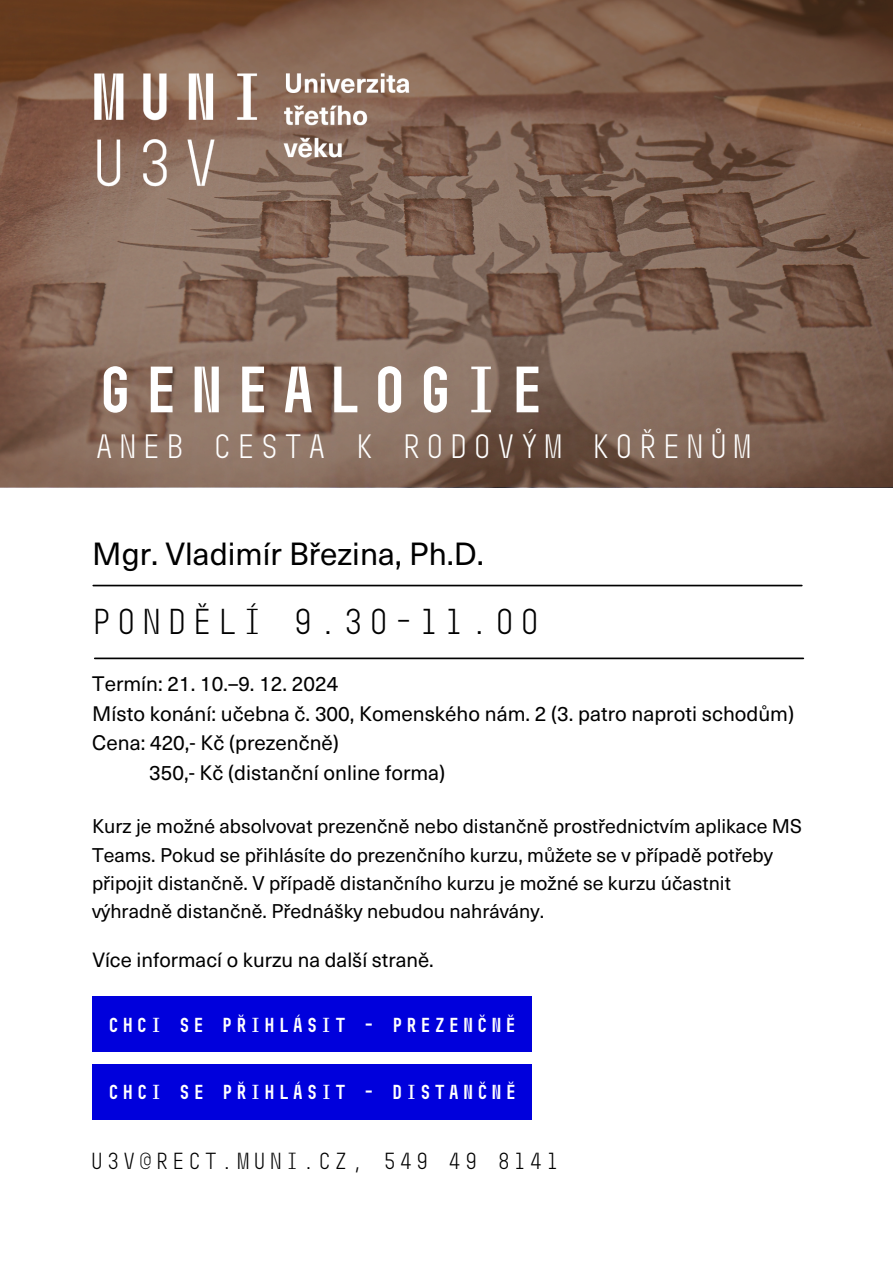
<style>
.page{position:relative;width:893px;height:1263px;background:#fff}
.page>*{position:absolute;margin:0;border:0;box-sizing:border-box;transform-origin:0 0}
.t1{font:700 65.32px "Muni";color:#fff}
.t2{font:36px "Muni";color:#000}
.t3{font:33.75px "Muni";color:#fff}
.t4{font:31.5px "Neue Haas Unica Pro";color:#000}
.t5{font:23.25px "Muni";color:#000}
.t6{font:20.62px "Neue Haas Unica Pro";color:#000}
.t7{font:700 20.25px "Muni";color:#fff}
.t8{font:20.25px "Neue Haas Unica Pro";color:#000}
.t9{font:19.5px/28.1px "Neue Haas Unica Pro";color:#000}
</style>
<div class="page">
<hr style="left:93px;top:585px;width:709px;height:1px;background:#000">
<hr style="left:95px;top:657px;width:708px;height:2px;background:#000">
<svg style="left:0;top:0;width:893px;height:487px;background:#7e6150"></svg>
<img style="left:65px;top:44px;width:375px;height:170px">
<div style="left:92px;top:996px;width:440px;height:55px;background:#0000dc"></div>
<div style="left:92px;top:1064px;width:440px;height:56px;background:#0000dc"></div>
<p class="t1" style="left:92px;top:350px;width:459px">GENEALOGIE</p>
<p class="t3" style="left:92px;top:426px;width:663px">ANEB CESTA K RODOVÝM KOŘENŮM</p>
<p class="t4" style="left:92px;top:528px;width:393px">Mgr. Vladimír Březina, Ph.D.</p>
<p class="t2" style="left:89px;top:599px;width:455px">PONDĚLÍ 9.30-11.00</p>
<p class="t6" style="left:92px;top:667px;width:247px">Termín: 21. 10.–9. 12. 2024</p>
<p class="t6" style="left:92px;top:696px;width:703px">Místo konání: učebna č. 300, Komenského nám. 2 (3. patro naproti schodům)</p>
<p class="t6" style="left:92px;top:726px;width:248px">Cena: 420,- Kč (prezenčně)</p>
<p class="t6" style="left:149px;top:756px;width:297px">350,- Kč (distanční online forma)</p>
<p class="t9" style="left:92px;top:811px;width:711px">Kurz je možné absolvovat prezenčně nebo distančně prostřednictvím aplikace MS Teams. Pokud se přihlásíte do prezenčního kurzu, můžete se v případě potřeby připojit distančně. V případě distančního kurzu je možné se kurzu účastnit výhradně distančně. Přednášky nebudou nahrávány.</p>
<h3 class="t8" style="left:92px;top:943px;width:343px">Více informací o kurzu na další straně.</h3>
<p class="t7" style="left:107px;top:1013px;width:413px">CHCI SE PŘIHLÁSIT - PREZENČNĚ</p>
<p class="t7" style="left:103px;top:1025px;width:242px">CHCI SE PŘIHLÁSIT</p>
<h4 class="t7" style="left:107px;top:1079px;width:413px">CHCI SE PŘIHLÁSIT - DISTANČNĚ</h4>
<h2 class="t5" style="left:89px;top:1147px;width:473px">U3V@RECT.MUNI.CZ, 549 49 8141</h2>
</div>
